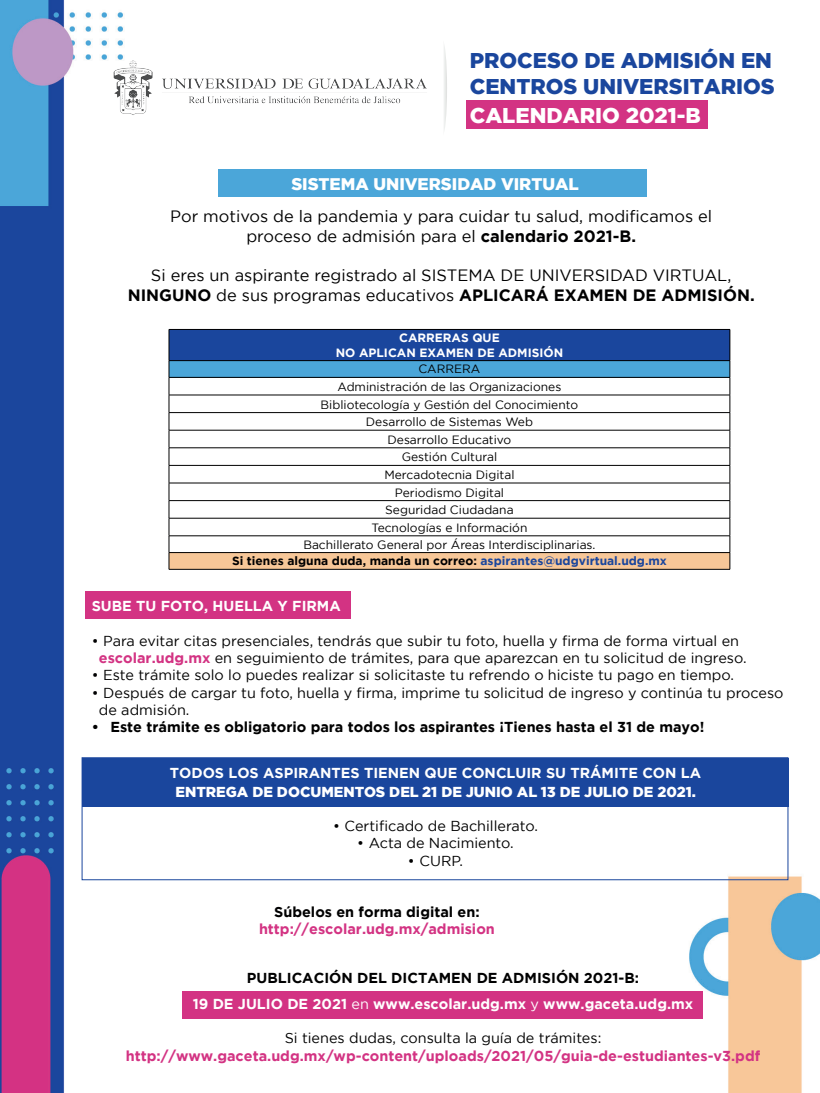
<style>
.page{position:relative;width:820px;height:1093px;background:#fff}
.page>*{position:absolute;margin:0;border:0;box-sizing:border-box;transform-origin:0 0}
.t1{font:900 21.32px/25.6px "Gotham";color:#1a469d}
.t2{font:900 21.32px "Gotham";color:#fff}
.t3{font:900 16.8px "Gotham";color:#fff}
.t4{font:16.4px/19.7px "Gotham";color:#000001;text-align:center}
.t5{font:14.4px/17.3px "Gotham";color:#000001;text-align:center}
.t6{font:700 14.4px/25.8px "Gotham";color:#fff;text-align:center}
.t7{font:700 14.4px "Gotham";color:#d33383}
.t8{font:700 14.4px "Gotham";color:#000001}
.t9{font:900 14.4px "Gotham";color:#fff}
.t10{font:12px/17.4px "Gotham";color:#000001;text-align:center}
.t11{font:700 12px/14.4px "Gotham";color:#fff;text-align:center}
.s1{font-weight:700}
.s2{font-weight:700;color:#1a469d}
.s3{font-weight:700;color:#d33383}
.s4{color:#000001}
.s5{font-weight:400}
</style>
<div class="page">
<img style="left:0;top:0;width:819px;height:1093px">
<div style="left:218px;top:169px;width:428px;height:27px;background:#4ba6d9"></div>
<div style="left:466px;top:100px;width:241px;height:29px;background:#d33383"></div>
<svg style="left:437px;top:40px;width:10px;height:96px"></svg>
<img style="left:104px;top:56px;width:326px;height:63px">
<div style="left:85px;top:591px;width:265px;height:27px;background:#d33383"></div>
<div style="left:169px;top:329px;width:560px;height:32px;background:#1a469d"></div>
<div style="left:169px;top:361px;width:560px;height:16px;background:#4ba6d9"></div>
<div style="left:169px;top:552px;width:560px;height:17px;background:#f7c798"></div>
<hr style="left:169px;top:329px;width:560px;height:1px;background:#000001">
<hr style="left:169px;top:330px;width:1px;height:30px;background:#000001">
<hr style="left:729px;top:330px;width:1px;height:30px;background:#000001">
<hr style="left:169px;top:360px;width:560px;height:1px;background:#000001">
<hr style="left:169px;top:377px;width:560px;height:1px;background:#000001">
<hr style="left:169px;top:395px;width:560px;height:1px;background:#000001">
<hr style="left:169px;top:412px;width:560px;height:1px;background:#000001">
<hr style="left:169px;top:430px;width:560px;height:1px;background:#000001">
<hr style="left:169px;top:448px;width:560px;height:1px;background:#000001">
<hr style="left:169px;top:465px;width:560px;height:1px;background:#000001">
<hr style="left:169px;top:483px;width:560px;height:1px;background:#000001">
<hr style="left:169px;top:500px;width:560px;height:1px;background:#000001">
<hr style="left:169px;top:518px;width:560px;height:1px;background:#000001">
<hr style="left:169px;top:536px;width:560px;height:1px;background:#000001">
<hr style="left:169px;top:552px;width:560px;height:1px;background:#000001">
<svg style="left:169px;top:361px;width:1px;height:208px"></svg>
<svg style="left:729px;top:361px;width:1px;height:208px"></svg>
<hr style="left:169px;top:569px;width:560px;height:1px;background:#000001">
<div style="left:82px;top:757px;width:706px;height:123px;border:1px solid #1a469d"></div>
<div style="left:82px;top:758px;width:706px;height:48px;background:#1a469d"></div>
<div style="left:182px;top:991px;width:520px;height:28px;background:#d33383"></div>
<h1 class="t1" style="left:469px;top:48px;width:306px">PROCESO DE ADMISIÓN EN<br>CENTROS UNIVERSITARIOS</h1>
<h1 class="t2" style="left:469px;top:101px;width:232px">CALENDARIO 2021-B</h1>
<p class="t3" style="left:291px;top:173px;width:289px">SISTEMA UNIVERSIDAD VIRTUAL</p>
<p class="t4" style="left:170px;top:206px;width:543px">Por motivos de la pandemia y para cuidar tu salud, modificamos el proceso de admisión para el <span class="s1">calendario 2021-B.</span></p>
<p class="t4" style="left:128px;top:265px;width:628px">Si eres un aspirante registrado al SISTEMA DE UNIVERSIDAD VIRTUAL,<br><span class="s1">NINGUNO</span> de sus programas educativos <span class="s1">APLICARÁ EXAMEN DE ADMISIÓN.</span></p>
<p class="t11" style="left:335px;top:330px;width:229px">CARRERAS QUE<br>NO APLICAN EXAMEN DE ADMISIÓN</p>
<p class="t10" style="left:232px;top:360px;width:436px">CARRERA<br>Administración de las Organizaciones<br>Bibliotecología y Gestión del Conocimiento<br>Desarrollo de Sistemas Web<br>Desarrollo Educativo<br>Gestión Cultural<br>Mercadotecnia Digital<br>Periodismo Digital<br>Seguridad Ciudadana<br>Tecnologías e Información<br>Bachillerato General por Áreas Interdisciplinarias.<br><span class="s1">Si tienes alguna duda, manda un correo:</span> <span class="s2">aspirantes@udgvirtual.udg.mx</span></p>
<p class="t6" style="left:92px;top:593px;width:250px">SUBE TU FOTO, HUELLA Y FIRMA</p>
<p class="t5" style="left:92px;top:632px;width:656px">• Para evitar citas presenciales, tendrás que subir tu foto, huella y firma de forma virtual en <span class="s3">escolar.udg.mx</span> en seguimiento de trámites, para que aparezcan en tu solicitud de ingreso.</p>
<p class="t5" style="left:92px;top:666px;width:643px">• Este trámite solo lo puedes realizar si solicitaste tu refrendo o hiciste tu pago en tiempo.</p>
<p class="t5" style="left:99px;top:683px;width:686px;text-align:left;text-indent:-7px">• Después de cargar tu foto, huella y firma, imprime tu solicitud de ingreso y continúa tu proceso de admisión.</p>
<p class="t8" style="left:92px;top:719px;width:614px">• Este trámite es obligatorio para todos los aspirantes ¡Tienes hasta el 31 de mayo!</p>
<p class="t6" style="left:170px;top:759px;width:532px">TODOS LOS ASPIRANTES TIENEN QUE CONCLUIR SU TRÁMITE CON LA</p>
<p class="t9" style="left:175px;top:781px;width:522px">ENTREGA DE DOCUMENTOS DEL 21 DE JUNIO AL 13 DE JULIO DE 2021.</p>
<p class="t5" style="left:333px;top:817px;width:206px">• Certificado de Bachillerato.</p>
<p class="t5" style="left:357px;top:834px;width:158px">• Acta de Nacimiento.</p>
<p class="t5" style="left:407px;top:852px;width:57px">• CURP.</p>
<p class="t8" style="left:274px;top:903px;width:207px">Súbelos en forma digital en:</p>
<p class="t7" style="left:259px;top:921px;width:237px">http://escolar.udg.mx/admision</p>
<p class="t6" style="left:193px;top:965px;width:502px"><span class="s4">PUBLICACIÓN DEL DICTAMEN DE ADMISIÓN 2021-B:<br></span>19 DE JULIO DE 2021 <span class="s5">en</span> www.escolar.udg.mx <span class="s5">y</span> www.gaceta.udg.mx</p>
<p class="t5" style="left:284px;top:1029px;width:318px">Si tienes dudas, consulta la guía de trámites:</p>
<p class="t7" style="left:126px;top:1047px;width:635px">http://www.gaceta.udg.mx/wp-content/uploads/2021/05/guia-de-estudiantes-v3.pdf</p>
</div>
